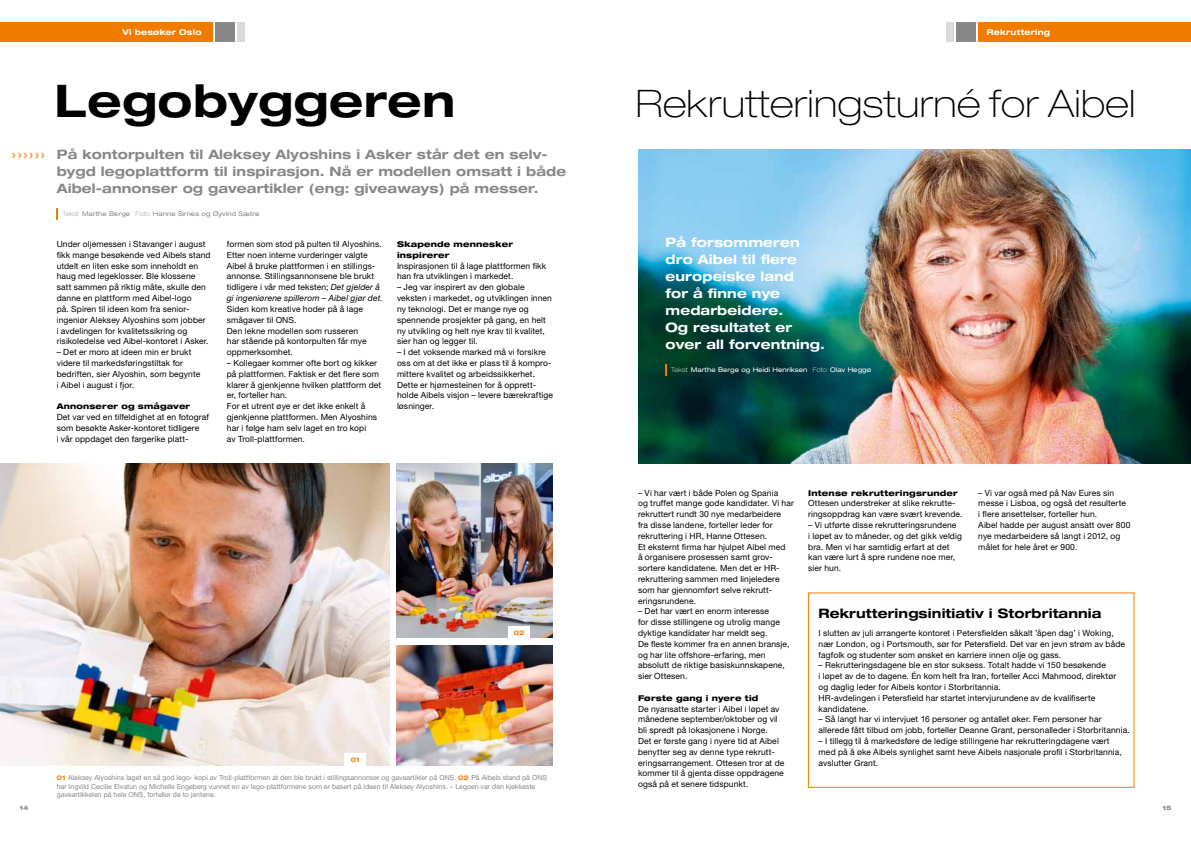
<style>
.page{position:relative;width:1191px;height:842px;background:#fff}
.page>*{position:absolute;margin:0;border:0;box-sizing:border-box;transform-origin:0 0}
.t1{font:700 expanded 45px "Helvetica Neue LT Std";letter-spacing:.01em;color:#000}
.t2{font:100 expanded 38px "Helvetica Neue LT Std";letter-spacing:.01em;color:#000}
.t3{font:700 expanded 13px/17px "Helvetica Neue LT Std";letter-spacing:.01em;color:#868786}
.t4{font:700 expanded 13px/17px "Helvetica Neue LT Std";letter-spacing:.01em;color:#fff}
.t5{font:700 expanded 13px "Helvetica Neue LT Std";letter-spacing:.01em;color:#000}
.t6{font:8.5px/10.8px "Helvetica Neue LT Std";letter-spacing:.01em;color:#000}
.t7{font:800 expanded 8px/10.8px "Helvetica Neue LT Std";letter-spacing:.02em;color:#000}
.t8{font:700 expanded 8px "Helvetica Neue LT Std";letter-spacing:.03em;color:#fff}
.t9{font:800 expanded 7.9px "Helvetica Neue LT Std";letter-spacing:.02em;color:#000}
.t10{font:7px/8.5px "Helvetica Neue LT Std";color:#868786}
.t11{font:expanded 6.5px "Helvetica Neue LT Std";letter-spacing:.01em;color:#fff}
.t12{font:expanded 6.5px "Helvetica Neue LT Std";letter-spacing:.01em;color:#868786}
.t13{font:700 expanded 6.5px "Helvetica Neue LT Std";color:#ef7c00}
.t14{font:800 expanded 6px "Helvetica Neue LT Std";color:#868786}
.s1{font-weight:100}
.s2{font-style:italic}
.s3{font-weight:700;font-stretch:expanded;font-size:6.5px;color:#ef7c00}
</style>
<div class="page">
<img style="left:0;top:463px;width:389px;height:302px">
<div style="left:237px;top:23px;width:8px;height:19px;background:#d9dada"></div>
<div style="left:215px;top:23px;width:20px;height:19px;background:#868786"></div>
<div style="left:0;top:23px;width:213px;height:19px;background:#ef7c00"></div>
<div style="left:978px;top:23px;width:213px;height:19px;background:#ef7c00"></div>
<div style="left:956px;top:23px;width:19px;height:19px;background:#868786"></div>
<div style="left:945px;top:23px;width:8px;height:19px;background:#d9dada"></div>
<img style="left:638px;top:150px;width:553px;height:313px">
<svg style="left:57px;top:208px;width:1px;height:12px"></svg>
<img style="left:397px;top:463px;width:156px;height:175px">
<img style="left:397px;top:645px;width:156px;height:120px">
<div style="left:344px;top:753px;width:22px;height:13px;background:#fff"></div>
<div style="left:508px;top:626px;width:22px;height:13px;background:#fff"></div>
<svg style="left:665px;top:364px;width:2px;height:12px"></svg>
<p class="t8" style="left:123px;top:27px;width:80px">Vi besøker Oslo</p>
<p class="t8" style="left:986px;top:27px;width:65px">Rekruttering</p>
<h1 class="t1" style="left:55px;top:73px;width:402px">Legobyggeren</h1>
<h3 class="t3" style="left:57px;top:146px;width:511px">På kontorpulten til Aleksey Alyoshins i Asker står det en selv&shy;bygd legoplattform til inspirasjon. Nå er modellen omsatt i både<br>Aibel-annonser og gaveartikler (eng: giveaways) på messer.</h3>
<p class="t12" style="left:62px;top:210px;width:199px"><span class="s1">Tekst</span> Marthe Berge <span class="s1">Foto</span> Hanne Sirnes og Øyvind Sætre</p>
<p class="t6" style="left:57px;top:239px;width:155px">Under oljemessen i Stavanger i august fikk mange besøkende ved Aibels stand utdelt en liten eske som inneholdt en haug med legeklosser. Ble klossene satt sammen på riktig måte, skulle den danne en plattform med Aibel-logo<br>på. Spiren til ideen kom fra senior&shy;ingeniør Aleksey Alyoshins som jobber<br>i avdelingen for kvalitetssikring og risikoledelse ved Aibel-kontoret i Asker.</p>
<p class="t6" style="left:57px;top:347px;width:145px">– Det er moro at ideen min er brukt videre til markedsføringstiltak for bedriften, sier Alyoshin, som begynte i Aibel i august i fjor.</p>
<p class="t9" style="left:57px;top:401px;width:135px">Annonserer og smågaver</p>
<p class="t6" style="left:57px;top:411px;width:154px">Det var ved en tilfeldighet at en fotograf som besøkte Asker-kontoret tidligere<br>i vår oppdaget den fargerike platt-</p>
<p class="t6" style="left:227px;top:239px;width:157px">formen som stod på pulten til Alyoshins.<br>Etter noen interne vurderinger valgte Aibel å bruke plattformen i en stillings&shy;annonse. Stillingsannonsene ble brukt tidligere i vår med teksten; <span class="s2">Det gjelder å gi ingeniørene spillerom – Aibel gjør det.</span></p>
<p class="t6" style="left:227px;top:303px;width:141px">Siden kom kreative hoder på å lage smågaver til ONS.<br>Den lekne modellen som russeren har stående på kontorpulten får mye oppmerksomhet.</p>
<p class="t6" style="left:227px;top:357px;width:156px">– Kollegaer kommer ofte bort og kikker på plattformen. Faktisk er det flere som klarer å gjenkjenne hvilken plattform det er, forteller han.<br>For et utrent øye er det ikke enkelt å gjenkjenne plattformen. Men Alyoshins har i følge ham selv laget en tro kopi<br>av Troll-plattformen.</p>
<p class="t7" style="left:397px;top:239px;width:117px">Skapende mennesker inspirerer</p>
<p class="t6" style="left:397px;top:260px;width:151px">Inspirasjonen til å lage plattformen fikk han fra utviklingen i markedet.</p>
<p class="t6" style="left:397px;top:282px;width:156px">– Jeg var inspirert av den globale veksten i markedet, og utviklingen innen ny teknologi. Det er mange nye og spennende prosjekter på gang, en helt ny utvikling og helt nye krav til kvalitet, sier han og legger til.</p>
<p class="t6" style="left:397px;top:347px;width:157px">– I det voksende marked må vi forsikre oss om at det ikke er plass til å kompro&shy;mittere kvalitet og arbeidssikkerhet.<br>Dette er hjørnesteinen for å opprett&shy;holde Aibels visjon – levere bærekraftige løsninger.</p>
<p class="t13" style="left:351px;top:756px;width:10px">01</p>
<p class="t13" style="left:514px;top:628px;width:12px">02</p>
<p class="t10" style="left:57px;top:773px;width:492px"><span class="s3">01</span> Aleksey Alyoshins laget en så god lego- kopi av Troll-plattformen at den ble brukt i stillingsannonser og gaveartikler på ONS. <span class="s3">02</span> På Aibels stand på ONS har Ingvild Cecilie Elvatun og Michelle Engeberg vunnet en av lego-plattformene som er basert på ideen til Aleksey Alyoshins. – Legoen var den kjekkeste gaveartikkelen på hele ONS, forteller de to jentene.</p>
<h2 class="t2" style="left:636px;top:81px;width:501px">Rekrutteringsturné for Aibel</h2>
<h3 class="t4" style="left:665px;top:234px;width:161px">På forsommeren dro Aibel til flere europeiske land<br>for å finne nye medarbeidere.<br>Og resultatet er over all forventning.</h3>
<p class="t11" style="left:671px;top:366px;width:201px"><span class="s1">Tekst</span> Marthe Berge og Heidi Henriksen <span class="s1">Foto</span> Olav Heggø</p>
<p class="t6" style="left:638px;top:487px;width:157px">– Vi har vært i både Polen og Spania<br>og truffet mange gode kandidater. Vi har rekruttert rundt 30 nye medarbeidere<br>fra disse landene, forteller leder for rekruttering i HR, Hanne Ottesen.<br>Et eksternt firma har hjulpet Aibel med<br>å organisere prosessen samt grov&shy;sortere kandidatene. Men det er HR&shy;rekruttering sammen med linjeledere som har gjennomført selve rekrutt&shy;eringsrundene.</p>
<p class="t6" style="left:638px;top:606px;width:153px">– Det har vært en enorm interesse<br>for disse stillingene og utrolig mange dyktige kandidater har meldt seg.<br>De fleste kommer fra en annen bransje, og har lite offshore-erfaring, men absolutt de riktige basiskunnskapene, sier Ottesen.</p>
<p class="t7" style="left:638px;top:692px;width:122px">Første gang i nyere tid</p>
<p class="t6" style="left:638px;top:703px;width:148px">De nyansatte starter i Aibel i løpet av månedene september/oktober og vil bli spredt på lokasjonene i Norge.<br>Det er første gang i nyere tid at Aibel benytter seg av denne type rekrutt&shy;eringsarrangement. Ottesen tror at de kommer til å gjenta disse oppdragene også på et senere tidspunkt.</p>
<p class="t7" style="left:808px;top:487px;width:151px">Intense rekrutteringsrunder</p>
<p class="t6" style="left:808px;top:498px;width:156px">Ottesen understreker at slike rekrutte&shy;ringsoppdrag kan være svært krevende.</p>
<p class="t6" style="left:808px;top:519px;width:155px">– Vi utførte disse rekrutteringsrundene<br>i løpet av to måneder, og det gikk veldig bra. Men vi har samtidig erfart at det kan være lurt å spre rundene noe mer, sier hun.</p>
<p class="t6" style="left:978px;top:487px;width:154px">– Vi var også med på Nav Eures sin messe i Lisboa, og også det resulterte<br>i flere ansettelser, forteller hun.<br>Aibel hadde per august ansatt over 800 nye medarbeidere så langt i 2012, og målet for hele året er 900.</p>
<h3 class="t5" style="left:818px;top:605px;width:284px">Rekrutteringsinitiativ i Storbritannia</h3>
<p class="t6" style="left:818px;top:627px;width:308px">I slutten av juli arrangerte kontoret i Petersfielden såkalt ’åpen dag’ i Woking, nær London, og i Portsmouth, sør for Petersfield. Det var en jevn strøm av både fagfolk og studenter som ønsket en karriere innen olje og gass.</p>
<p class="t6" style="left:818px;top:660px;width:299px">– Rekrutteringsdagene ble en stor suksess. Totalt hadde vi 150 besøkende<br>i løpet av de to dagene. Én kom helt fra Iran, forteller Acci Mahmood, direktør og daglig leder for Aibels kontor i Storbritannia.<br>HR-avdelingen i Petersfield har startet intervjurundene av de kvalifiserte kandidatene.</p>
<p class="t6" style="left:818px;top:714px;width:313px">– Så langt har vi intervjuet 16 personer og antallet øker. Fem personer har allerede fått tilbud om jobb, forteller Deanne Grant, personalleder i Storbritannia.</p>
<p class="t6" style="left:818px;top:735px;width:305px">– I tillegg til å markedsføre de ledige stillingene har rekrutteringdagene vært med på å øke Aibels synlighet samt heve Aibels nasjonale profil i Storbritannia, avslutter Grant.</p>
<p class="t14" style="left:19px;top:804px;width:10px">14</p>
<p class="t14" style="left:1162px;top:804px;width:10px">15</p>
</div>
